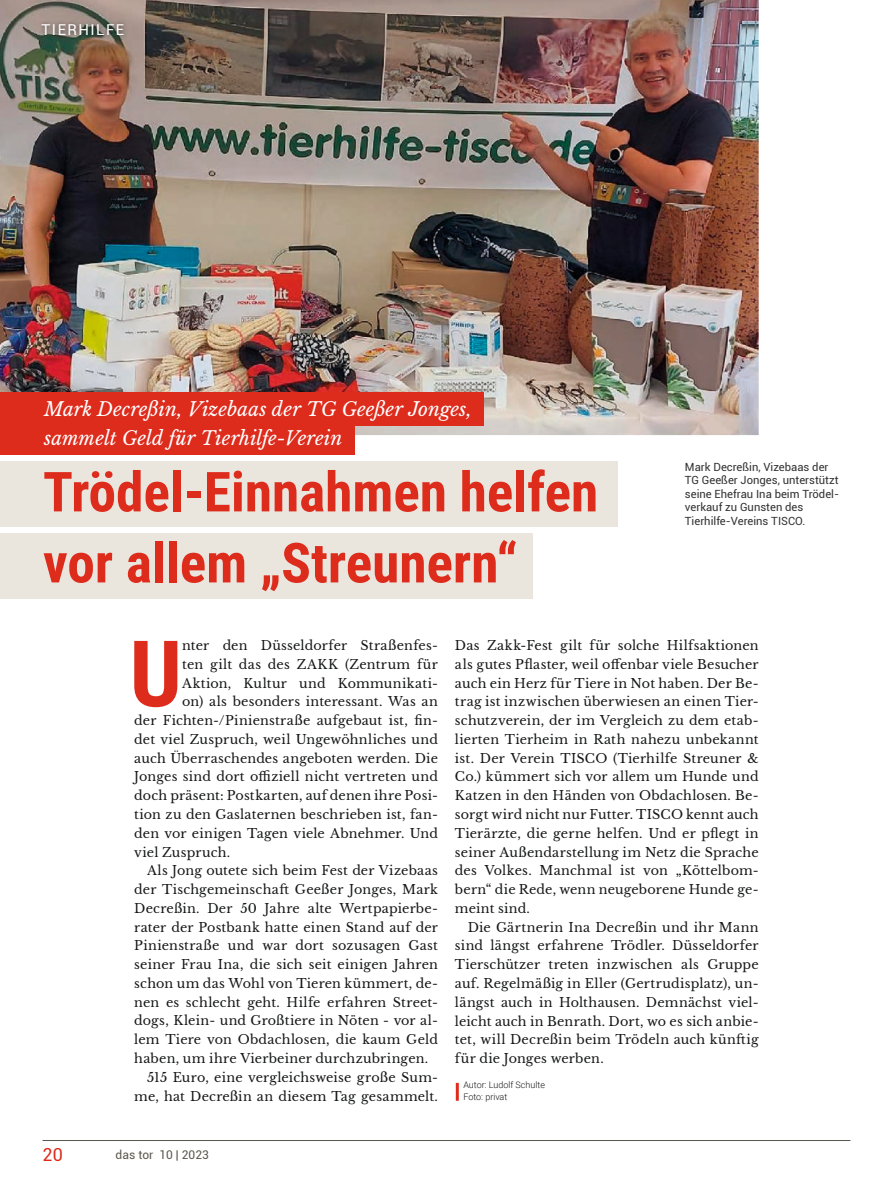
<style>
.page{position:relative;width:893px;height:1191px;background:#fff}
.page>*{position:absolute;margin:0;border:0;box-sizing:border-box;transform-origin:0 0}
.t1{font:700 91.95px "Roboto Condensed";color:#dd2b1c}
.t2{font:700 55.2px/70.9px "Roboto Condensed";color:#dd2b1c}
.t3{font:italic 18.9px/28.3px "Libre Baskerville";color:#fff}
.t4{font:18px "Roboto";color:#dd2b1c}
.t5{font:15px "Roboto";letter-spacing:.1em;color:#fff}
.t6{font:12.75px "Libre Baskerville";letter-spacing:.015em;color:#151616}
.t7{font:12px "Roboto";color:#5a574c}
.t8{font:11.25px/13.5px "Roboto";color:#323232}
.t9{font:300 9px/12px "Roboto";color:#151616}
</style>
<div class="page">
<hr style="left:43px;top:1140px;width:807px;height:1px;background:#5a574c">
<hr style="left:892px;top:67px;width:1px;height:1056px;background:#eae6dd">
<img style="left:0;top:0;width:759px;height:435px">
<img style="left:38px;top:20px;width:90px;height:20px">
<hr style="left:456px;top:1082px;width:3px;height:18px;background:#dd2b1c">
<div style="left:0;top:533px;width:533px;height:65px;background:#eae6dd"></div>
<div style="left:0;top:461px;width:617px;height:65px;background:#eae6dd"></div>
<div style="left:0;top:392px;width:483px;height:34px;background:#dd2b1c"></div>
<div style="left:0;top:421px;width:355px;height:34px;background:#dd2b1c"></div>
<p class="t5" style="left:41px;top:19px;width:84px">TIERHILFE</p>
<p class="t3" style="left:44px;top:395px;width:429px">Mark Decreßin, Vizebaas der TG Geeßer Jonges, sammelt Geld für Tierhilfe-Verein</p>
<p class="t2" style="left:43px;top:454px;width:557px">Trödel-Einnahmen helfen vor allem „Streunern“</p>
<p class="t8" style="left:685px;top:460px;width:156px">Mark Decreßin, Vizebaas der<br>TG Geeßer Jonges, unterstützt seine Ehefrau Ina beim Trödel&shy;verkauf zu Gunsten des<br>Tierhilfe-Vereins TISCO.</p>
<p class="t1" style="left:130px;top:609px;width:54px">U</p>
<p class="t6" style="left:182px;top:637px;width:257px">nter den Düsseldorfer Straßenfes-</p>
<p class="t6" style="left:182px;top:656px;width:257px">ten gilt das des ZAKK (Zentrum für</p>
<p class="t6" style="left:182px;top:675px;width:257px">Aktion, Kultur und Kommunikati-</p>
<p class="t6" style="left:182px;top:694px;width:257px">on) als besonders interessant. Was an</p>
<p class="t6" style="left:134px;top:712px;width:305px">der Fichten-/Pinienstraße aufgebaut ist, fin-</p>
<p class="t6" style="left:134px;top:731px;width:305px">det viel Zuspruch, weil Ungewöhnliches und</p>
<p class="t6" style="left:134px;top:750px;width:305px">auch Überraschendes angeboten werden. Die</p>
<p class="t6" style="left:134px;top:769px;width:305px">Jonges sind dort offiziell nicht vertreten und</p>
<p class="t6" style="left:134px;top:788px;width:305px">doch präsent: Postkarten, auf denen ihre Posi-</p>
<p class="t6" style="left:134px;top:806px;width:305px">tion zu den Gaslaternen beschrieben ist, fan-</p>
<p class="t6" style="left:134px;top:825px;width:305px">den vor einigen Tagen viele Abnehmer. Und</p>
<p class="t6" style="left:134px;top:844px;width:97px">viel Zuspruch.</p>
<p class="t6" style="left:147px;top:863px;width:292px">Als Jong outete sich beim Fest der Vizebaas</p>
<p class="t6" style="left:134px;top:881px;width:305px">der Tischgemeinschaft Geeßer Jonges, Mark</p>
<p class="t6" style="left:134px;top:900px;width:305px">Decreßin. Der 50 Jahre alte Wertpapierbe-</p>
<p class="t6" style="left:134px;top:919px;width:305px">rater der Postbank hatte einen Stand auf der</p>
<p class="t6" style="left:134px;top:938px;width:305px">Pinienstraße und war dort sozusagen Gast</p>
<p class="t6" style="left:134px;top:956px;width:305px">seiner Frau Ina, die sich seit einigen Jahren</p>
<p class="t6" style="left:134px;top:975px;width:305px">schon um das Wohl von Tieren kümmert, de-</p>
<p class="t6" style="left:134px;top:994px;width:305px">nen es schlecht geht. Hilfe erfahren Street-</p>
<p class="t6" style="left:134px;top:1013px;width:305px">dogs, Klein- und Großtiere in Nöten - vor al-</p>
<p class="t6" style="left:134px;top:1032px;width:305px">lem Tiere von Obdachlosen, die kaum Geld</p>
<p class="t6" style="left:134px;top:1050px;width:296px">haben, um ihre Vierbeiner durchzubringen.</p>
<p class="t6" style="left:147px;top:1069px;width:292px">515 Euro, eine vergleichsweise große Sum-</p>
<p class="t6" style="left:134px;top:1088px;width:305px">me, hat Decreßin an diesem Tag gesammelt.</p>
<p class="t6" style="left:455px;top:637px;width:305px">Das Zakk-Fest gilt für solche Hilfsaktionen</p>
<p class="t6" style="left:455px;top:656px;width:305px">als gutes Pflaster, weil offenbar viele Besucher</p>
<p class="t6" style="left:455px;top:675px;width:305px">auch ein Herz für Tiere in Not haben. Der Be-</p>
<p class="t6" style="left:455px;top:694px;width:305px">trag ist inzwischen überwiesen an einen Tier-</p>
<p class="t6" style="left:455px;top:713px;width:305px">schutzverein, der im Vergleich zu dem etab-</p>
<p class="t6" style="left:455px;top:731px;width:305px">lierten Tierheim in Rath nahezu unbekannt</p>
<p class="t6" style="left:455px;top:750px;width:305px">ist. Der Verein TISCO (Tierhilfe Streuner &amp;</p>
<p class="t6" style="left:455px;top:769px;width:305px">Co.) kümmert sich vor allem um Hunde und</p>
<p class="t6" style="left:455px;top:788px;width:305px">Katzen in den Händen von Obdachlosen. Be-</p>
<p class="t6" style="left:455px;top:806px;width:305px">sorgt wird nicht nur Futter. TISCO kennt auch</p>
<p class="t6" style="left:455px;top:825px;width:305px">Tierärzte, die gerne helfen. Und er pflegt in</p>
<p class="t6" style="left:455px;top:844px;width:305px">seiner Außendarstellung im Netz die Sprache</p>
<p class="t6" style="left:455px;top:863px;width:305px">des Volkes. Manchmal ist von „Köttelbom-</p>
<p class="t6" style="left:455px;top:881px;width:305px">bern“ die Rede, wenn neugeborene Hunde ge-</p>
<p class="t6" style="left:455px;top:900px;width:77px">meint sind.</p>
<p class="t6" style="left:468px;top:919px;width:292px">Die Gärtnerin Ina Decreßin und ihr Mann</p>
<p class="t6" style="left:455px;top:938px;width:305px">sind längst erfahrene Trödler. Düsseldorfer</p>
<p class="t6" style="left:455px;top:957px;width:305px">Tierschützer treten inzwischen als Gruppe</p>
<p class="t6" style="left:455px;top:975px;width:305px">auf. Regelmäßig in Eller (Gertrudisplatz), un-</p>
<p class="t6" style="left:455px;top:994px;width:305px">längst auch in Holthausen. Demnächst viel-</p>
<p class="t6" style="left:455px;top:1013px;width:305px">leicht auch in Benrath. Dort, wo es sich anbie-</p>
<p class="t6" style="left:455px;top:1032px;width:305px">tet, will Decreßin beim Trödeln auch künftig</p>
<p class="t6" style="left:455px;top:1050px;width:150px">für die Jonges werben.</p>
<p class="t9" style="left:463px;top:1079px;width:83px">Autor: Ludolf Schulte<br>Foto: privat</p>
<p class="t4" style="left:43px;top:1141px;width:22px">20</p>
<p class="t7" style="left:116px;top:1146px;width:95px">das tor 10 | 2023</p>
</div>
